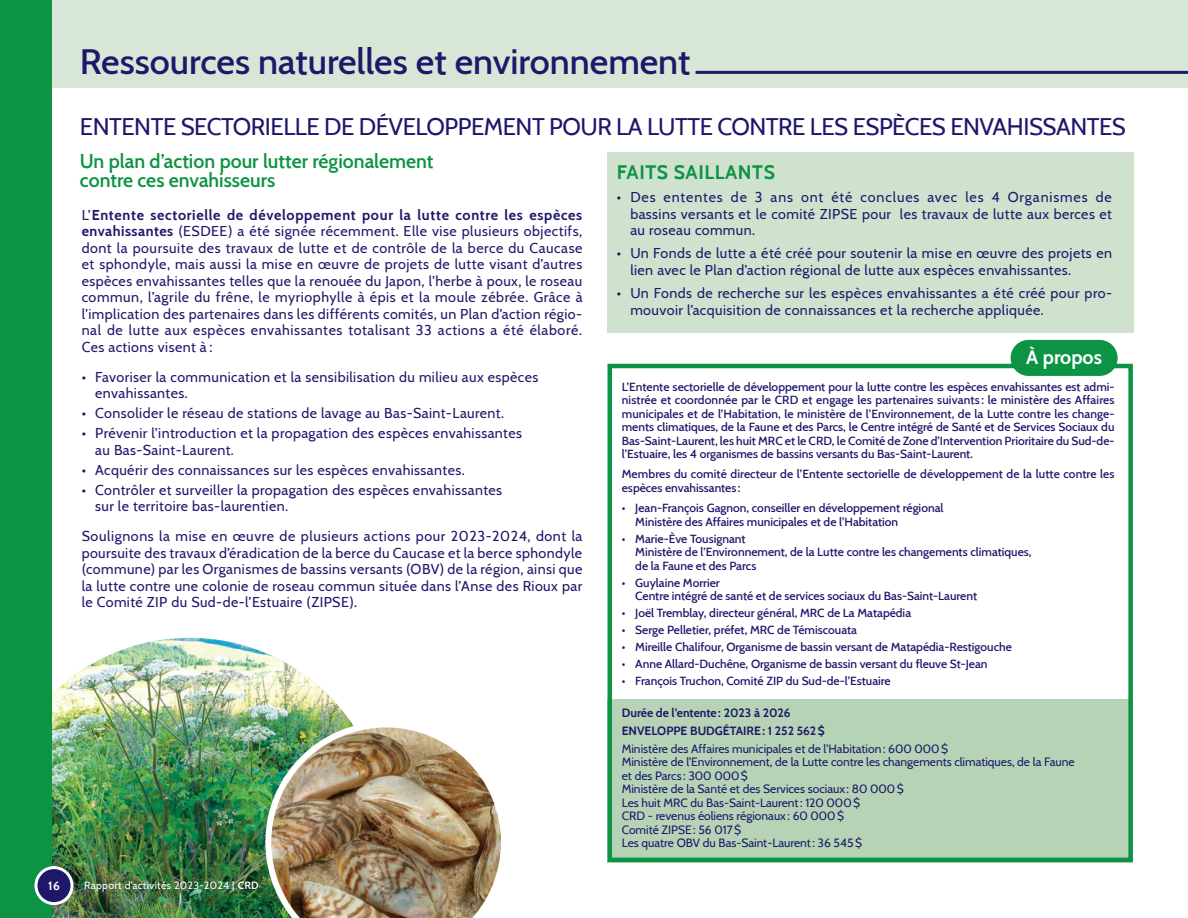
<style>
.page{position:relative;width:1188px;height:918px;background:#fff}
.page>*{position:absolute;margin:0;border:0;box-sizing:border-box;transform-origin:0 0}
.t1{font:500 36px "Cabin";color:#1d186a}
.t2{font:24px "Cabin";letter-spacing:-.02em;color:#1d186a}
.t3{font:600 19.5px/19.5px "Cabin";color:#0d9344}
.t4{font:700 19.5px "Cabin";letter-spacing:.03em;color:#0d9344}
.t5{font:700 19.5px "Cabin";color:#fff}
.t6{font:14.25px/16.5px "Cabin";letter-spacing:.03em;color:#1d186a}
.t7{font:500 12px/13.5px "Cabin";color:#1d186a}
.t8{font:12px/13.5px "Cabin";color:#1d186a}
.t9{font:700 12px/18.1px "Cabin";color:#1d186a}
.t10{font:700 12px "Cabin";color:#fff}
.t11{font:10.5px "Cabin";letter-spacing:.03em;color:#fff}
.s1{font-weight:700}
</style>
<div class="page">
<img style="left:52px;top:638px;width:299px;height:280px">
<img style="left:265px;top:722px;width:236px;height:196px">
<div style="left:608px;top:152px;width:526px;height:181px;background:#cfe2ce"></div>
<div style="left:0;top:0;width:1188px;height:87px;background:#d7e6d6"></div>
<hr style="left:696px;top:71px;width:492px;height:3px;background:#1d186a">
<div style="left:608px;top:697px;width:525px;height:166px;background:#b6d3b5"></div>
<div style="left:608px;top:367px;width:525px;height:332px;background:#fff"></div>
<div style="left:608px;top:364px;width:525px;height:498px;border:4px solid #0d9344"></div>
<div style="left:1011px;top:340px;width:107px;height:36px;background:#0d9344;border-radius:18px"></div>
<div style="left:0;top:0;width:52px;height:918px;background:#0d9344"></div>
<div style="left:36px;top:868px;width:36px;height:36px;background:#1d186a;border-radius:50%"></div>
<div style="left:34px;top:866px;width:40px;height:39px;border:3px solid #fff;border-radius:50%"></div>
<h1 class="t1" style="left:80px;top:33px;width:612px">Ressources naturelles et environnement</h1>
<h2 class="t2" style="left:80px;top:108px;width:1048px">ENTENTE SECTORIELLE DE DÉVELOPPEMENT POUR LA LUTTE CONTRE LES ESPÈCES ENVAHISSANTES</h2>
<h3 class="t3" style="left:80px;top:150px;width:355px">Un plan d’action pour lutter régionalement contre ces envahisseurs</h3>
<h3 class="t4" style="left:617px;top:157px;width:160px">FAITS SAILLANTS</h3>
<p class="t6" style="left:630px;top:188px;width:483px;text-align:justify;text-indent:-13px">• Des ententes de 3 ans ont été conclues avec les 4 Organismes de bassins versants et le comité ZIPSE pour les travaux de lutte aux berces et au roseau commun.</p>
<p class="t6" style="left:630px;top:244px;width:483px;text-indent:-13px">• Un Fonds de lutte a été créé pour soutenir la mise en œuvre des projets en lien avec le Plan d’action régional de lutte aux espèces envahissantes.</p>
<p class="t6" style="left:630px;top:284px;width:483px;text-indent:-13px">• Un Fonds de recherche sur les espèces envahissantes a été créé pour pro&shy;mouvoir l’acquisition de connaissances et la recherche appliquée.</p>
<p class="t6" style="left:82px;top:205px;width:502px;text-align:justify">L’<span class="s1">Entente sectorielle de développement pour la lutte contre les espèces envahissantes</span> (ESDEE) a été signée récemment. Elle vise plusieurs objectifs, dont la poursuite des travaux de lutte et de contrôle de la berce du Caucase et sphondyle, mais aussi la mise en œuvre de projets de lutte visant d’autres espèces envahissantes telles que la renouée du Japon, l’herbe à poux, le roseau commun, l’agrile du frêne, le myriophylle à épis et la moule zébrée. Grâce à l’implication des partenaires dans les différents comités, un Plan d’action régio&shy;nal de lutte aux espèces envahissantes totalisant 33 actions a été élaboré.<br>Ces actions visent à :</p>
<p class="t6" style="left:95px;top:367px;width:445px;text-indent:-13px">• Favoriser la communication et la sensibilisation du milieu aux espèces envahissantes.</p>
<p class="t6" style="left:82px;top:404px;width:424px">• Consolider le réseau de stations de lavage au Bas-Saint-Laurent.</p>
<p class="t6" style="left:95px;top:424px;width:428px;text-indent:-13px">• Prévenir l’introduction et la propagation des espèces envahissantes au Bas-Saint-Laurent.</p>
<p class="t6" style="left:82px;top:460px;width:384px">• Acquérir des connaissances sur les espèces envahissantes.</p>
<p class="t6" style="left:95px;top:480px;width:408px;text-indent:-13px">• Contrôler et surveiller la propagation des espèces envahissantes sur le territoire bas-laurentien.</p>
<p class="t6" style="left:82px;top:527px;width:502px;text-align:justify">Soulignons la mise en œuvre de plusieurs actions pour 2023-2024, dont la poursuite des travaux d’éradication de la berce du Caucase et la berce sphondyle (commune) par les Organismes de bassins versants (OBV) de la région, ainsi que la lutte contre une colonie de roseau commun située dans l’Anse des Rioux par le Comité ZIP du Sud-de-l’Estuaire (ZIPSE).</p>
<h3 class="t5" style="left:1026px;top:342px;width:77px">À propos</h3>
<p class="t7" style="left:622px;top:379px;width:494px;text-align:justify">L’Entente sectorielle de développement pour la lutte contre les espèces envahissantes est admi&shy;nistrée et coordonnée par le CRD et engage les partenaires suivants : le ministère des Affaires municipales et de l’Habitation, le ministère de l’Environnement, de la Lutte contre les change&shy;ments climatiques, de la Faune et des Parcs, le Centre intégré de Santé et de Services Sociaux du Bas-Saint-Laurent, les huit MRC et le CRD, le Comité de Zone d’Intervention Prioritaire du Sud-de&shy;l’Estuaire, les 4 organismes de bassins versants du Bas-Saint-Laurent.</p>
<p class="t7" style="left:622px;top:467px;width:494px">Membres du comité directeur de l’Entente sectorielle de développement de la lutte contre les espèces envahissantes :</p>
<p class="t7" style="left:635px;top:500px;width:310px;text-indent:-14px">• Jean-François Gagnon, conseiller en développement régional<br>Ministère des Affaires municipales et de l’Habitation</p>
<p class="t7" style="left:635px;top:531px;width:398px;text-indent:-14px">• Marie-Ève Tousignant<br>Ministère de l’Environnement, de la Lutte contre les changements climatiques, de la Faune et des Parcs</p>
<p class="t7" style="left:635px;top:575px;width:343px;text-indent:-14px">• Guylaine Morrier<br>Centre intégré de santé et de services sociaux du Bas-Saint-Laurent</p>
<p class="t7" style="left:622px;top:605px;width:291px">• Joël Tremblay, directeur général, MRC de La Matapédia</p>
<p class="t7" style="left:622px;top:622px;width:237px">• Serge Pelletier, préfet, MRC de Témiscouata</p>
<p class="t7" style="left:622px;top:639px;width:392px">• Mireille Chalifour, Organisme de bassin versant de Matapédia-Restigouche</p>
<p class="t7" style="left:622px;top:656px;width:367px">• Anne Allard-Duchêne, Organisme de bassin versant du fleuve St-Jean</p>
<p class="t7" style="left:622px;top:673px;width:270px">• François Truchon, Comité ZIP du Sud-de-l’Estuaire</p>
<p class="t9" style="left:622px;top:703px;width:204px">Durée de l’entente: 2023 à 2026<br>ENVELOPPE BUDGÉTAIRE: 1 252 562$</p>
<p class="t8" style="left:622px;top:741px;width:454px">Ministère des Affaires municipales et de l’Habitation: 600 000$<br>Ministère de l’Environnement, de la Lutte contre les changements climatiques, de la Faune et des Parcs : 300 000$<br>Ministère de la Santé et des Services sociaux : 80 000$<br>Les huit MRC du Bas-Saint-Laurent: 120 000$<br>CRD - revenus éoliens régionaux : 60 000$<br>Comité ZIPSE: 56 017$<br>Les quatre OBV du Bas-Saint-Laurent: 36 545$</p>
<p class="t10" style="left:48px;top:876px;width:13px">1 63</p>
<p class="t11" style="left:84px;top:877px;width:176px">Rapport d’activités 2023-2024 | <span class="s1">CRD</span></p>
</div>
